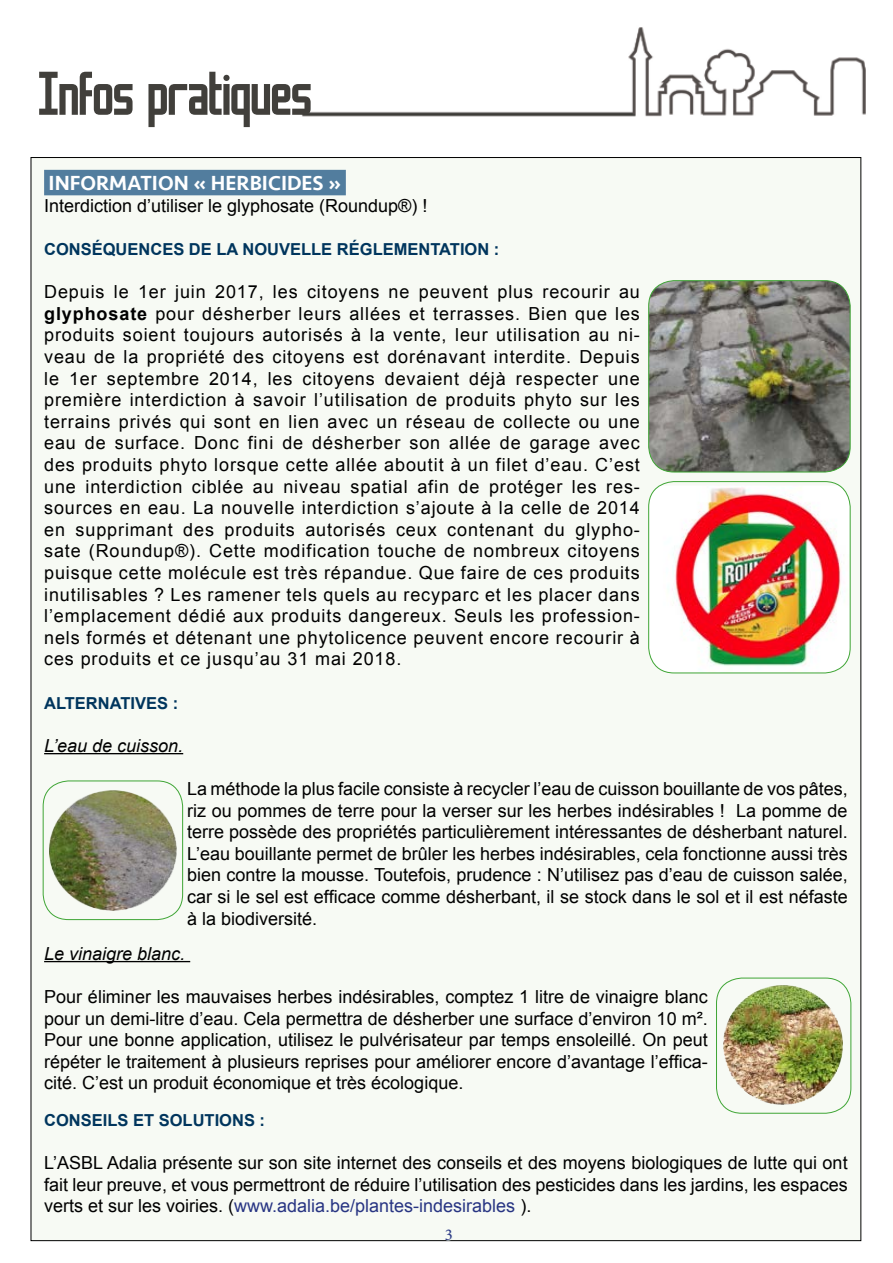
<style>
.page{position:relative;width:893px;height:1263px;background:#fff}
.page>*{position:absolute;margin:0;border:0;box-sizing:border-box;transform-origin:0 0}
.t1{font:500 21px "Seravek";color:#fff}
.t2{font:18px/21.6px "Arial";color:#000;text-align:justify}
.t3{font:italic 18px "Arial";color:#000}
.t4{font:700 16.5px "Arial";color:#00355d}
.t5{font:16.5px "Minion Pro";color:#283583}
.s1{font-weight:700}
.s2{color:#283583}
</style>
<div class="page">
<div style="left:31px;top:158px;width:830px;height:1082px;background:#f7faf4"></div>
<div style="left:44px;top:170px;width:302px;height:25px;background:#527d9e"></div>
<hr style="left:44px;top:753px;width:139px;height:1px;background:#000">
<hr style="left:44px;top:961px;width:146px;height:1px;background:#000">
<img style="left:39px;top:27px;width:827px;height:101px">
<img style="left:649px;top:281px;width:201px;height:191px">
<div style="left:648px;top:280px;width:202px;height:192px;border:1px solid #3fa535;border-radius:26px"></div>
<img style="left:43px;top:781px;width:135px;height:138px">
<div style="left:43px;top:781px;width:140px;height:139px;border:1px solid #3fa535;border-radius:26px"></div>
<img style="left:720px;top:978px;width:131px;height:135px">
<div style="left:716px;top:978px;width:135px;height:135px;border:1px solid #3fa535;border-radius:26px"></div>
<img style="left:649px;top:485px;width:201px;height:188px">
<div style="left:648px;top:481px;width:202px;height:192px;border:1px solid #3fa535;border-radius:26px"></div>
<div style="left:446px;top:1230px;width:6px;height:11px;background:#daeae8;opacity:.75"></div>
<p class="t1" style="left:49px;top:170px;width:294px">INFORMATION « HERBICIDES »</p>
<p class="t2" style="left:44px;top:195px;width:385px">Interdiction d’utiliser le glyphosate (Roundup®) !</p>
<p class="t4" style="left:44px;top:238px;width:457px">CONSÉQUENCES DE LA NOUVELLE RÉGLEMENTATION :</p>
<p class="t2" style="left:44px;top:281px;width:597px">Depuis le 1er juin 2017, les citoyens ne peuvent plus recourir au <span class="s1">glyphosate</span> pour désherber leurs allées et terrasses. Bien que les produits soient toujours autorisés à la vente, leur utilisation au ni&shy;veau de la propriété des citoyens est dorénavant interdite. Depuis le 1er septembre 2014, les citoyens devaient déjà respecter une première interdiction à savoir l’utilisation de produits phyto sur les terrains privés qui sont en lien avec un réseau de collecte ou une eau de surface. Donc fini de désherber son allée de garage avec des produits phyto lorsque cette allée aboutit à un filet d’eau. C’est une interdiction ciblée au niveau spatial afin de protéger les res&shy;sources en eau. La nouvelle interdiction s’ajoute à la celle de 2014 en supprimant des produits autorisés ceux contenant du glypho&shy;sate (Roundup®). Cette modification touche de nombreux citoyens puisque cette molécule est très répandue. Que faire de ces produits inutilisables ? Les ramener tels quels au recyparc et les placer dans l’emplacement dédié aux produits dangereux. Seuls les profession&shy;nels formés et détenant une phytolicence peuvent encore recourir à ces produits et ce jusqu’au 31 mai 2018.</p>
<p class="t4" style="left:44px;top:692px;width:136px">ALTERNATIVES :</p>
<p class="t3" style="left:44px;top:734px;width:141px">L’eau de cuisson.</p>
<p class="t2" style="left:187px;top:778px;width:662px">La méthode la plus facile consiste à recycler l’eau de cuisson bouillante de vos pâtes, riz ou pommes de terre pour la verser sur les herbes indésirables ! La pomme de terre possède des propriétés particulièrement intéressantes de désherbant naturel.<br>L’eau bouillante permet de brûler les herbes indésirables, cela fonctionne aussi très bien contre la mousse. Toutefois, prudence : N’utilisez pas d’eau de cuisson salée, car si le sel est efficace comme désherbant, il se stock dans le sol et il est néfaste à la biodiversité.</p>
<p class="t3" style="left:44px;top:942px;width:143px">Le vinaigre blanc.</p>
<p class="t2" style="left:44px;top:986px;width:665px">Pour éliminer les mauvaises herbes indésirables, comptez 1 litre de vinaigre blanc pour un demi-litre d’eau. Cela permettra de désherber une surface d’environ 10 m².<br>Pour une bonne application, utilisez le pulvérisateur par temps ensoleillé. On peut répéter le traitement à plusieurs reprises pour améliorer encore d’avantage l’effica&shy;cité. C’est un produit économique et très écologique.</p>
<p class="t4" style="left:44px;top:1109px;width:222px">CONSEILS ET SOLUTIONS :</p>
<p class="t2" style="left:44px;top:1152px;width:805px">L’ASBL Adalia présente sur son site internet des conseils et des moyens biologiques de lutte qui ont fait leur preuve, et vous permettront de réduire l’utilisation des pesticides dans les jardins, les espaces verts et sur les voiries. (<span class="s2">www.adalia.be/plantes-indesirables</span> ).</p>
<p class="t5" style="left:445px;top:1223px;width:9px">3</p>
</div>
